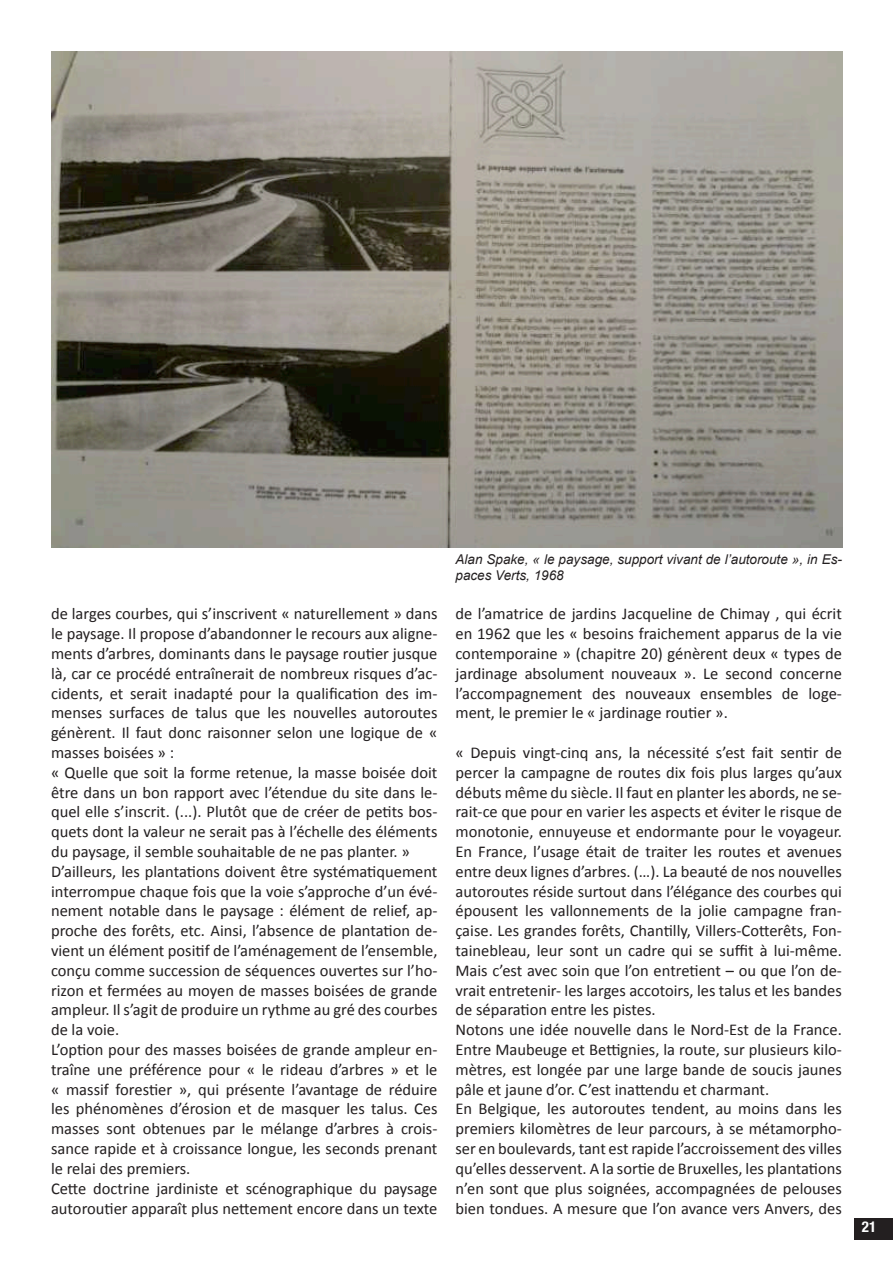
<style>
.page{position:relative;width:893px;height:1263px;background:#fff}
.page>*{position:absolute;margin:0;border:0;box-sizing:border-box;transform-origin:0 0}
.t1{font:16.5px/19.8px "Calibri";color:#231f20}
.t2{font:700 condensed 15px "Helvetica Neue";color:#fff}
.t3{font:italic 13.5px/16.2px "Arial";color:#231f20}
</style>
<div class="page">
<img style="left:51px;top:51px;width:791px;height:497px">
<div style="left:855px;top:1218px;width:38px;height:21px;background:#231f20"></div>
<p class="t3" style="left:455px;top:551px;width:388px">Alan Spake, « le paysage, support vivant de l’autoroute », in Es&shy;paces Verts, 1968</p>
<p class="t1" style="left:51px;top:604px;width:388px">de larges courbes, qui s’inscrivent « naturellement » dans le paysage. Il propose d’abandonner le recours aux aligne&shy;ments d’arbres, dominants dans le paysage routier jusque là, car ce procédé entraînerait de nombreux risques d’ac&shy;cidents, et serait inadapté pour la qualification des im&shy;menses surfaces de talus que les nouvelles autoroutes génèrent. Il faut donc raisonner selon une logique de « masses boisées » :<br>« Quelle que soit la forme retenue, la masse boisée doit être dans un bon rapport avec l’étendue du site dans le&shy;quel elle s’inscrit. (...). Plutôt que de créer de petits bos&shy;quets dont la valeur ne serait pas à l’échelle des éléments du paysage, il semble souhaitable de ne pas planter. » D’ailleurs, les plantations doivent être systématiquement interrompue chaque fois que la voie s’approche d’un évé&shy;nement notable dans le paysage : élément de relief, ap&shy;proche des forêts, etc. Ainsi, l’absence de plantation de&shy;vient un élément positif de l’aménagement de l’ensemble, conçu comme succession de séquences ouvertes sur l’ho&shy;rizon et fermées au moyen de masses boisées de grande ampleur. Il s’agit de produire un rythme au gré des courbes de la voie.<br>L’option pour des masses boisées de grande ampleur en&shy;traîne une préférence pour « le rideau d’arbres » et le « massif forestier », qui présente l’avantage de réduire les phénomènes d’érosion et de masquer les talus. Ces masses sont obtenues par le mélange d’arbres à crois&shy;sance rapide et à croissance longue, les seconds prenant le relai des premiers.<br>Cette doctrine jardiniste et scénographique du paysage autoroutier apparaît plus nettement encore dans un texte</p>
<p class="t1" style="left:455px;top:604px;width:388px;text-align:justify">de l’amatrice de jardins Jacqueline de Chimay , qui écrit en 1962 que les « besoins fraichement apparus de la vie contemporaine » (chapitre 20) génèrent deux « types de jardinage absolument nouveaux ». Le second concerne l’accompagnement des nouveaux ensembles de loge&shy;ment, le premier le « jardinage routier ».</p>
<p class="t1" style="left:455px;top:743px;width:388px">« Depuis vingt-cinq ans, la nécessité s’est fait sentir de percer la campagne de routes dix fois plus larges qu’aux débuts même du siècle. Il faut en planter les abords, ne se&shy;rait-ce que pour en varier les aspects et éviter le risque de monotonie, ennuyeuse et endormante pour le voyageur.<br>En France, l’usage était de traiter les routes et avenues entre deux lignes d’arbres. (…). La beauté de nos nouvelles autoroutes réside surtout dans l’élégance des courbes qui épousent les vallonnements de la jolie campagne fran&shy;çaise. Les grandes forêts, Chantilly, Villers-Cotterêts, Fon&shy;tainebleau, leur sont un cadre qui se suffit à lui-même.<br>Mais c’est avec soin que l’on entretient – ou que l’on de&shy;vrait entretenir- les larges accotoirs, les talus et les bandes de séparation entre les pistes.<br>Notons une idée nouvelle dans le Nord-Est de la France.<br>Entre Maubeuge et Bettignies, la route, sur plusieurs kilo&shy;mètres, est longée par une large bande de soucis jaunes pâle et jaune d’or. C’est inattendu et charmant.<br>En Belgique, les autoroutes tendent, au moins dans les premiers kilomètres de leur parcours, à se métamorpho&shy;ser en boulevards, tant est rapide l’accroissement des villes qu’elles desservent. A la sortie de Bruxelles, les plantations n’en sont que plus soignées, accompagnées de pelouses bien tondues. A mesure que l’on avance vers Anvers, des</p>
<p class="t2" style="left:862px;top:1218px;width:16px">21</p>
</div>
